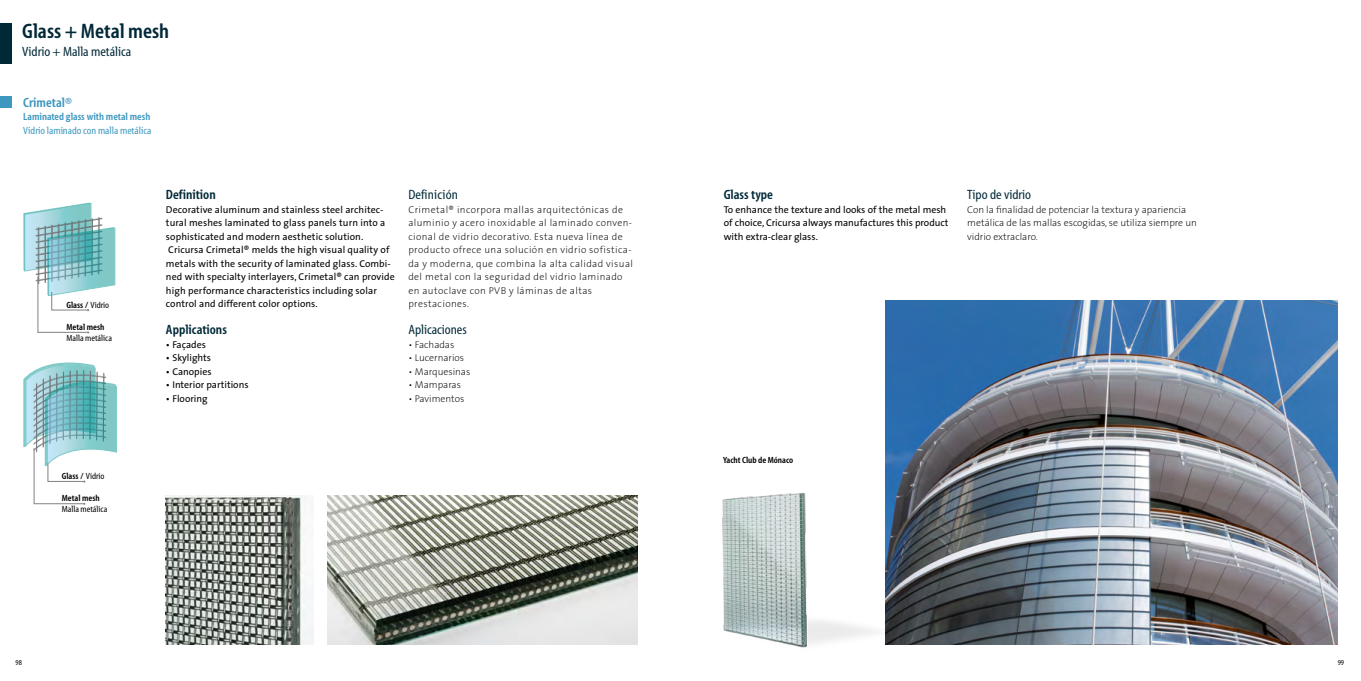
<style>
.page{position:relative;width:1361px;height:681px;background:#fff}
.page>*{position:absolute;margin:0;border:0;box-sizing:border-box;transform-origin:0 0}
.t1{font:700 21px "Berlin Myriad";color:#002938}
.t2{font:13.5px "Berlin Myriad";color:#002938}
.t3{font:700 13.5px "Berlin Myriad";color:#002938}
.t4{font:13.5px "Berlin Myriad";letter-spacing:.02em;color:#002938}
.t5{font:700 13.5px "Berlin Myriad";color:#3e97bf}
.t6{font:10.5px "Berlin Myriad";color:#3e97bf}
.t7{font:700 10.5px "Berlin Myriad";color:#3e97bf}
.t8{font:9.9px/13.5px "The Sans";letter-spacing:.01em;color:#000}
.t9{font:200 9.9px/13.5px "The Sans";letter-spacing:.04em;color:#000}
.t10{font:200 9.9px/13.5px "The Sans";color:#000}
.t11{font:9px "Berlin Myriad";color:#000}
.t12{font:700 9px "Berlin Myriad";color:#000}
.t13{font:7.5px "Berlin Myriad";color:#000}
.s1{font-weight:700}
.s2{font-family:"The Sans"}
</style>
<div class="page">
<img style="left:886px;top:300px;width:451px;height:344px">
<img style="left:722px;top:488px;width:190px;height:160px">
<svg style="left:23px;top:202px;width:92px;height:131px"></svg>
<svg style="left:23px;top:362px;width:94px;height:142px"></svg>
<img style="left:327px;top:495px;width:311px;height:149px">
<img style="left:165px;top:495px;width:149px;height:149px">
<div style="left:0;top:97px;width:11px;height:11px;background:#3e97bf"></div>
<div style="left:0;top:23px;width:11px;height:41px;background:#002938"></div>
<h1 class="t1" style="left:22px;top:20px;width:148px">Glass + Metal mesh</h1>
<h2 class="t2" style="left:22px;top:44px;width:110px">Vidrio + Malla metálica</h2>
<h2 class="t5" style="left:23px;top:96px;width:50px">Crimetal®</h2>
<p class="t7" style="left:23px;top:112px;width:129px">Laminated glass with metal mesh</p>
<p class="t6" style="left:23px;top:125px;width:129px">Vidrio laminado con malla metálica</p>
<p class="t11" style="left:67px;top:300px;width:44px"><span class="s1">Glass</span> <span class="s2">/</span> Vidrio</p>
<p class="t12" style="left:67px;top:322px;width:39px">Metal mesh</p>
<p class="t11" style="left:67px;top:333px;width:47px">Malla metálica</p>
<h2 class="t3" style="left:166px;top:188px;width:51px">Definition</h2>
<p class="t8" style="left:166px;top:202px;width:230px">Decorative aluminum and stainless steel architec&shy;tural meshes laminated to glass panels turn into a sophisticated and modern aesthetic solution.<br>Cricursa Crimetal® melds the high visual quality of metals with the security of laminated glass. Combi&shy;ned with specialty interlayers, Crimetal® can provide high performance characteristics including solar control and different color options.</p>
<h2 class="t3" style="left:166px;top:323px;width:62px">Applications</h2>
<p class="t8" style="left:166px;top:337px;width:42px">• Façades</p>
<p class="t8" style="left:166px;top:350px;width:47px">• Skylights</p>
<p class="t8" style="left:166px;top:364px;width:47px">• Canopies</p>
<p class="t8" style="left:166px;top:377px;width:84px">• Interior partitions</p>
<p class="t8" style="left:166px;top:391px;width:43px">• Flooring</p>
<h2 class="t4" style="left:408px;top:188px;width:51px">Definición</h2>
<p class="t9" style="left:408px;top:202px;width:226px">Crimetal® incorpora mallas arquitectónicas de aluminio y acero inoxidable al laminado conven&shy;cional de vidrio decorativo. Esta nueva línea de producto ofrece una solución en vidrio sofistica&shy;da y moderna, que combina la alta calidad visual del metal con la seguridad del vidrio laminado en autoclave con PVB y láminas de altas prestaciones.</p>
<h2 class="t2" style="left:408px;top:323px;width:60px">Aplicaciones</h2>
<p class="t10" style="left:408px;top:337px;width:47px">• Fachadas</p>
<p class="t10" style="left:408px;top:350px;width:57px">• Lucernarios</p>
<p class="t10" style="left:408px;top:364px;width:63px">• Marquesinas</p>
<p class="t10" style="left:408px;top:377px;width:54px">• Mamparas</p>
<p class="t10" style="left:408px;top:391px;width:57px">• Pavimentos</p>
<p class="t11" style="left:62px;top:471px;width:44px"><span class="s1">Glass</span> <span class="s2">/</span> Vidrio</p>
<p class="t12" style="left:62px;top:493px;width:39px">Metal mesh</p>
<p class="t11" style="left:62px;top:504px;width:47px">Malla metálica</p>
<p class="t13" style="left:16px;top:658px;width:8px">98</p>
<h2 class="t3" style="left:724px;top:188px;width:51px">Glass type</h2>
<p class="t8" style="left:724px;top:202px;width:226px">To enhance the texture and looks of the metal mesh of choice, Cricursa always manufactures this product with extra-clear glass.</p>
<h2 class="t2" style="left:967px;top:188px;width:65px">Tipo de vidrio</h2>
<p class="t10" style="left:967px;top:202px;width:231px">Con la finalidad de potenciar la textura y apariencia metálica de las mallas escogidas, se utiliza siempre un vidrio extraclaro.</p>
<p class="t12" style="left:723px;top:455px;width:72px">Yacht Club de Mónaco</p>
<p class="t13" style="left:1337px;top:658px;width:8px">99</p>
</div>
